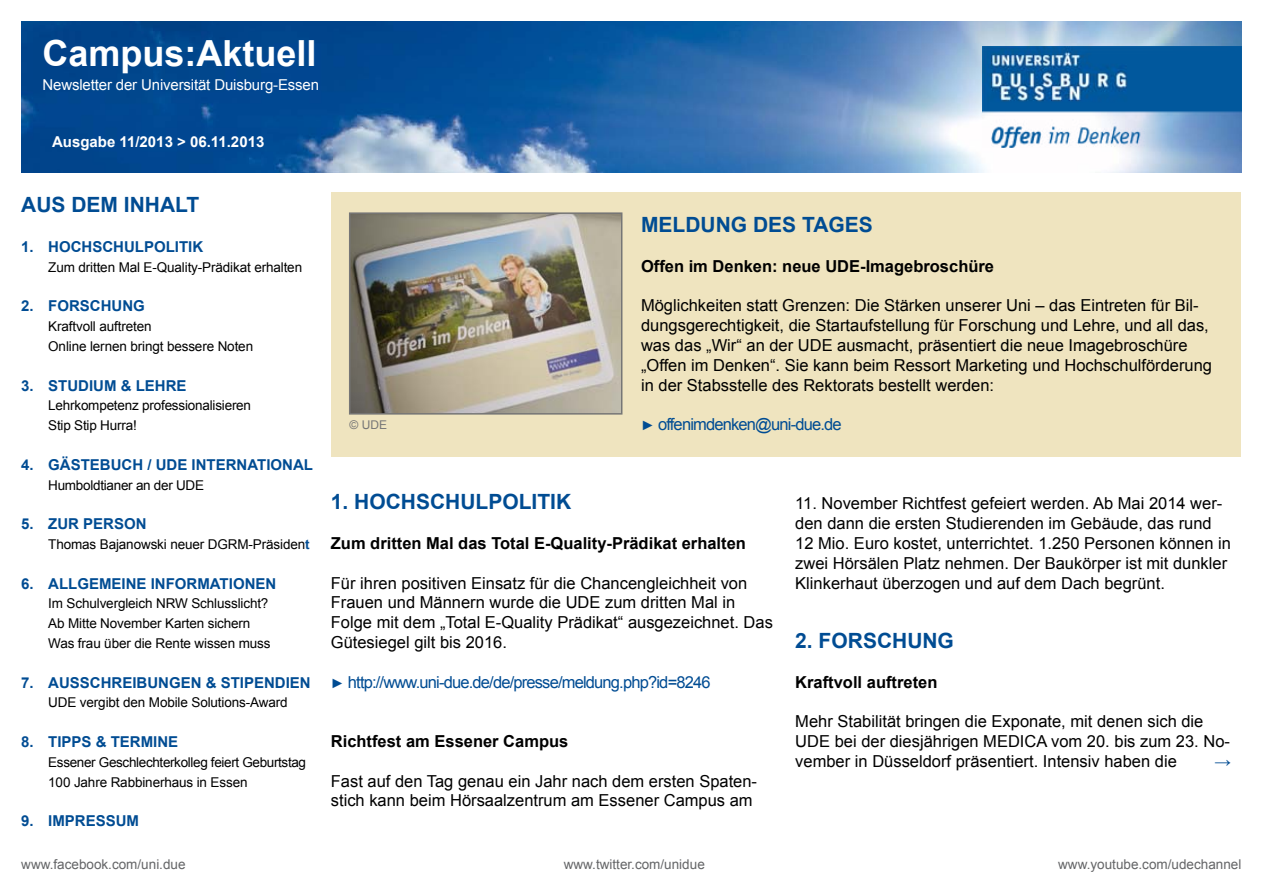
<style>
.page{position:relative;width:1263px;height:893px;background:#fff}
.page>*{position:absolute;margin:0;border:0;box-sizing:border-box;transform-origin:0 0}
.t1{font:700 36px "Arial";color:#fff}
.t2{font:700 21px "Arial";color:#004c93}
.t3{font:16.5px/19.8px "Arial";color:#000}
.t4{font:700 16.5px "Arial";color:#000}
.t5{font:16.5px "Arial";letter-spacing:-.05em;color:#004c93}
.t6{font:700 15px "Arial";color:#004c93}
.t7{font:700 15px "Arial";color:#fff}
.t8{font:15px "Arial";letter-spacing:-.01em;color:#fff}
.t9{font:13.5px/19.8px "Arial";letter-spacing:-.01em;color:#000}
.t10{font:13.5px "Arial";color:#646567}
.t11{font:12px "Arial";color:#767676}
.s1{font-weight:700;color:#004c93}
.s2{font-size:13.5px}
</style>
<div class="page">
<img style="left:21px;top:21px;width:1221px;height:152px">
<img style="left:982px;top:47px;width:260px;height:100px">
<div style="left:331px;top:193px;width:910px;height:264px;background:#efe4bf"></div>
<img style="left:352px;top:215px;width:267px;height:197px">
<div style="left:349px;top:212px;width:273px;height:203px;border:2px solid #767676"></div>
<h1 class="t1" style="left:43px;top:29px;width:276px">CAMPUS:AKTUELL</h1>
<p class="t8" style="left:43px;top:74px;width:278px">Newsletter der Universität Duisburg-Essen</p>
<p class="t7" style="left:43px;top:132px;width:266px">AUSGABE 11/2013 &gt; 06.11.2013 SEITE 1</p>
<p class="t7" style="left:52px;top:132px;width:214px">AUSGABE 11/2013 &gt; 06.11.2013</p>
<p class="t2" style="left:21px;top:191px;width:180px">AUS DEM INHALT</p>
<p class="t6" style="left:21px;top:237px;width:183px">1. HOCHSCHULPOLITIK</p>
<p class="t9" style="left:48px;top:257px;width:255px">Zum dritten Mal E-Quality-Prädikat erhalten</p>
<p class="t6" style="left:21px;top:296px;width:70px">2. FORSCHUN</p>
<p class="t6" style="left:133px;top:296px;width:13px">G</p>
<p class="t9" style="left:48px;top:317px;width:206px">Kraftvoll auftreten<br>Online lernen bringt bessere Noten</p>
<p class="t6" style="left:21px;top:375px;width:38px">3. STUDIUM</p>
<p class="t6" style="left:121px;top:375px;width:26px">&amp; LEH</p>
<p class="t6" style="left:166px;top:375px;width:20px">RE</p>
<p class="t9" style="left:48px;top:396px;width:204px">Lehrkompetenz professionalisieren<br>Stip Stip Hurra!</p>
<p class="t6" style="left:21px;top:455px;width:60px">4. GÄSTE</p>
<p class="t6" style="left:100px;top:455px;width:22px">BUCH</p>
<p class="t6" style="left:147px;top:455px;width:20px">/ UDE</p>
<p class="t6" style="left:192px;top:455px;width:10px">INTE</p>
<p class="t6" style="left:226px;top:455px;width:22px">RNATIONAL</p>
<p class="t9" style="left:48px;top:475px;width:157px">Humboldtianer an der UDE</p>
<p class="t6" style="left:21px;top:514px;width:105px">5. ZUR PERSON</p>
<p class="t9" style="left:48px;top:535px;width:263px">Thomas Bajanowski neuer DGRM-Präsiden<span class="s1">T</span></p>
<p class="t6" style="left:21px;top:573px;width:38px">6. ALL</p>
<p class="t6" style="left:77px;top:573px;width:22px">GEMEINE</p>
<p class="t6" style="left:151px;top:573px;width:58px">IN FORMATIONEN</p>
<p class="t9" style="left:48px;top:594px;width:224px">Im Schulvergleich NRW Schlusslicht?<br>Ab Mitte November Karten sichern<br>Was frau über die Rente wissen muss</p>
<p class="t6" style="left:21px;top:672px;width:49px">7. AUSSCH</p>
<p class="t6" style="left:112px;top:672px;width:119px">REIBUNGEN &amp; STIPENDIEN</p>
<p class="t9" style="left:48px;top:693px;width:241px">UDE vergibt den Mobile Solutions-Award</p>
<p class="t6" style="left:21px;top:732px;width:37px">8. TIPPS</p>
<p class="t6" style="left:96px;top:732px;width:55px">&amp; TERMINE</p>
<p class="t9" style="left:48px;top:752px;width:259px">Essener Geschlechterkolleg feiert Geburtstag<br>100 Jahre Rabbinerhaus in Essen</p>
<p class="t6" style="left:21px;top:811px;width:76px">9. IMPRESSUM</p>
<p class="t11" style="left:349px;top:417px;width:39px">© UDE</p>
<p class="t2" style="left:641px;top:211px;width:33px">MELDUN</p>
<p class="t2" style="left:731px;top:211px;width:37px">G DES</p>
<p class="t2" style="left:802px;top:211px;width:57px">TAGES</p>
<p class="t4" style="left:641px;top:255px;width:354px">OFFEN IM DENKEN: NEUE UDE-IMAGEBROSCHÜRE</p>
<p class="t3" style="left:641px;top:296px;width:572px">Möglichkeiten statt Grenzen: Die Stärken unserer Uni – das Eintreten für Bil&shy;dungsgerechtigkeit, die Startaufstellung für Forschung und Lehre, und all das, was das „Wir“ an der UDE ausmacht, präsentiert die neue Imagebroschüre „Offen im Denken“. Sie kann beim Ressort Marketing und Hochschulförderung in der Stabsstelle des Rektorats bestellt werden:</p>
<p class="t5" style="left:641px;top:414px;width:202px"><span class="s2">►</span> offenimdenken@uni-due.de</p>
<p class="t2" style="left:331px;top:488px;width:53px">1. HOCHSCHULPOLITIK</p>
<p class="t4" style="left:331px;top:532px;width:417px">ZUM DRITTEN MAL DAS TOTAL E-QUALITY-PRÄDIKAT ERHALTEN</p>
<p class="t3" style="left:331px;top:573px;width:443px">Für ihren positiven Einsatz für die Chancengleichheit von Frauen und Männern wurde die UDE zum dritten Mal in Folge mit dem „Total E-Quality Prädikat“ ausgezeichnet. Das Gütesiegel gilt bis 2016.</p>
<p class="t5" style="left:331px;top:671px;width:381px"><span class="s2">►</span> http://www.uni-due.de/de/presse/meldung.php?id=8246</p>
<p class="t4" style="left:331px;top:730px;width:239px">RICHTFEST AM ESSENER CAMPUS</p>
<p class="t3" style="left:331px;top:771px;width:428px">Fast auf den Tag genau ein Jahr nach dem ersten Spaten&shy;stich kann beim Hörsaalzentrum am Essener Campus am</p>
<p class="t3" style="left:795px;top:494px;width:437px">11. November Richtfest gefeiert werden. Ab Mai 2014 wer&shy;den dann die ersten Studierenden im Gebäude, das rund 12 Mio. Euro kostet, unterrichtet. 1.250 Personen können in zwei Hörsälen Platz nehmen. Der Baukörper ist mit dunkler Klinkerhaut überzogen und auf dem Dach begrünt.</p>
<p class="t2" style="left:795px;top:627px;width:84px">2. FORSCHUN</p>
<p class="t2" style="left:938px;top:627px;width:18px">G</p>
<p class="t4" style="left:795px;top:671px;width:144px">KRAFTVOLL AUFTRETEN</p>
<p class="t3" style="left:795px;top:712px;width:436px">Mehr Stabilität bringen die Exponate, mit denen sich die<br>UDE bei der diesjährigen MEDICA vom 20. bis zum 23. No&shy;vember in Düsseldorf präsentiert. Intensiv haben die</p>
<p class="t5" style="left:1214px;top:750px;width:18px">→</p>
<p class="t10" style="left:21px;top:855px;width:166px">www.facebook.com/uni.due</p>
<p class="t10" style="left:564px;top:855px;width:143px">www.twitter.com/unidue</p>
<p class="t10" style="left:1058px;top:855px;width:185px">www.youtube.com/udechannel</p>
</div>
